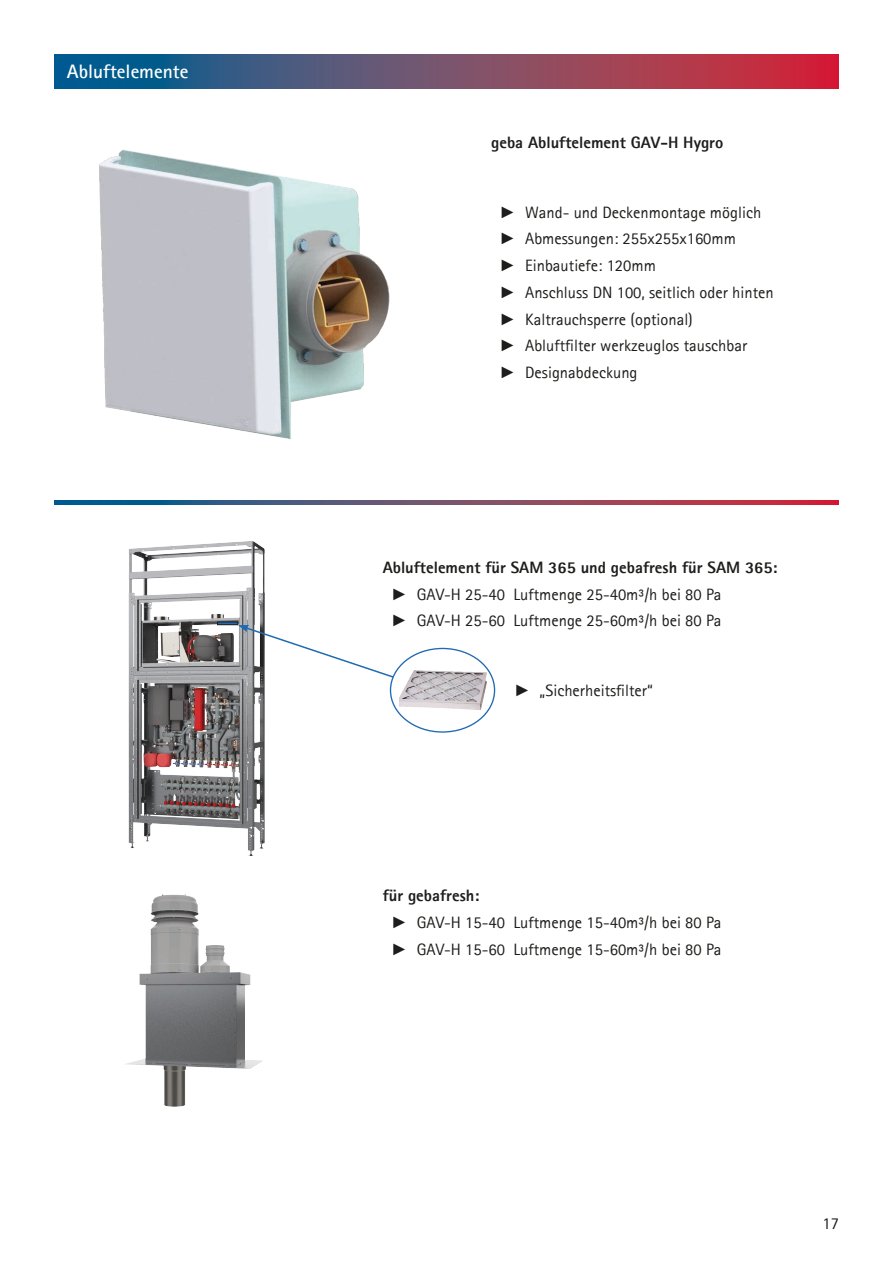
<style>
.page{position:relative;width:893px;height:1263px;background:#fff}
.page>*{position:absolute;margin:0;border:0;box-sizing:border-box;transform-origin:0 0}
.t1{font:700 19.5px "AT Rotis Sans Serif";color:#fff}
.t2{font:16.5px/26.7px "AT Rotis Sans Serif";color:#1d1d1b}
.t3{font:800 16.5px "AT Rotis Sans Serif";color:#1d1d1b}
.s1{font-family:"Arial"}
.s2{font-weight:800}
</style>
<div class="page">
<svg style="left:54px;top:54px;width:785px;height:34px;background:#6f4b69"></svg>
<img style="left:98px;top:150px;width:292px;height:289px">
<svg style="left:54px;top:500px;width:785px;height:5px;background:#6f4b69"></svg>
<img style="left:128px;top:541px;width:137px;height:315px">
<img style="left:125px;top:894px;width:138px;height:213px">
<img style="left:389px;top:651px;width:107px;height:72px">
<div style="left:217px;top:622px;width:21px;height:3px;border:1px solid #1d1d1b"></div>
<svg style="left:238px;top:625px;width:157px;height:54px"></svg>
<p class="t1" style="left:67px;top:59px;width:123px">Abluftelemente</p>
<p class="t3" style="left:491px;top:132px;width:234px">geba Abluftelement GAV-H Hygro</p>
<p class="t2" style="left:500px;top:199px;width:276px"><span class="s1">►</span> Wand- und Deckenmontage möglich <span class="s1">►</span> Abmessungen: 255x255x160mm<br><span class="s1">►</span> Einbautiefe: 120mm<br><span class="s1">►</span> Anschluss DN 100, seitlich oder hinten <span class="s1">►</span> Kaltrauchsperre (optional)<br><span class="s1">►</span> Abluftfilter werkzeuglos tauschbar<br><span class="s1">►</span> Designabdeckung</p>
<p class="t2" style="left:391px;top:554px;width:388px;text-indent:-8px"><span class="s2">Abluftelement für SAM 365 und gebafresh für SAM 365: </span><span class="s1">►</span> GAV-H 25-40 Luftmenge 25-40m³/h bei 80 Pa<br><span class="s1">►</span> GAV-H 25-60 Luftmenge 25-60m³/h bei 80 Pa</p>
<p class="t2" style="left:514px;top:677px;width:140px"><span class="s1">►</span> „Sicherheitsfilter“</p>
<p class="t2" style="left:391px;top:882px;width:332px;text-indent:-8px"><span class="s2">für gebafresh:<br></span><span class="s1">►</span> GAV-H 15-40 Luftmenge 15-40m³/h bei 80 Pa <span class="s1">►</span> GAV-H 15-60 Luftmenge 15-60m³/h bei 80 Pa</p>
<p class="t2" style="left:822px;top:1209px;width:18px">17</p>
</div>
